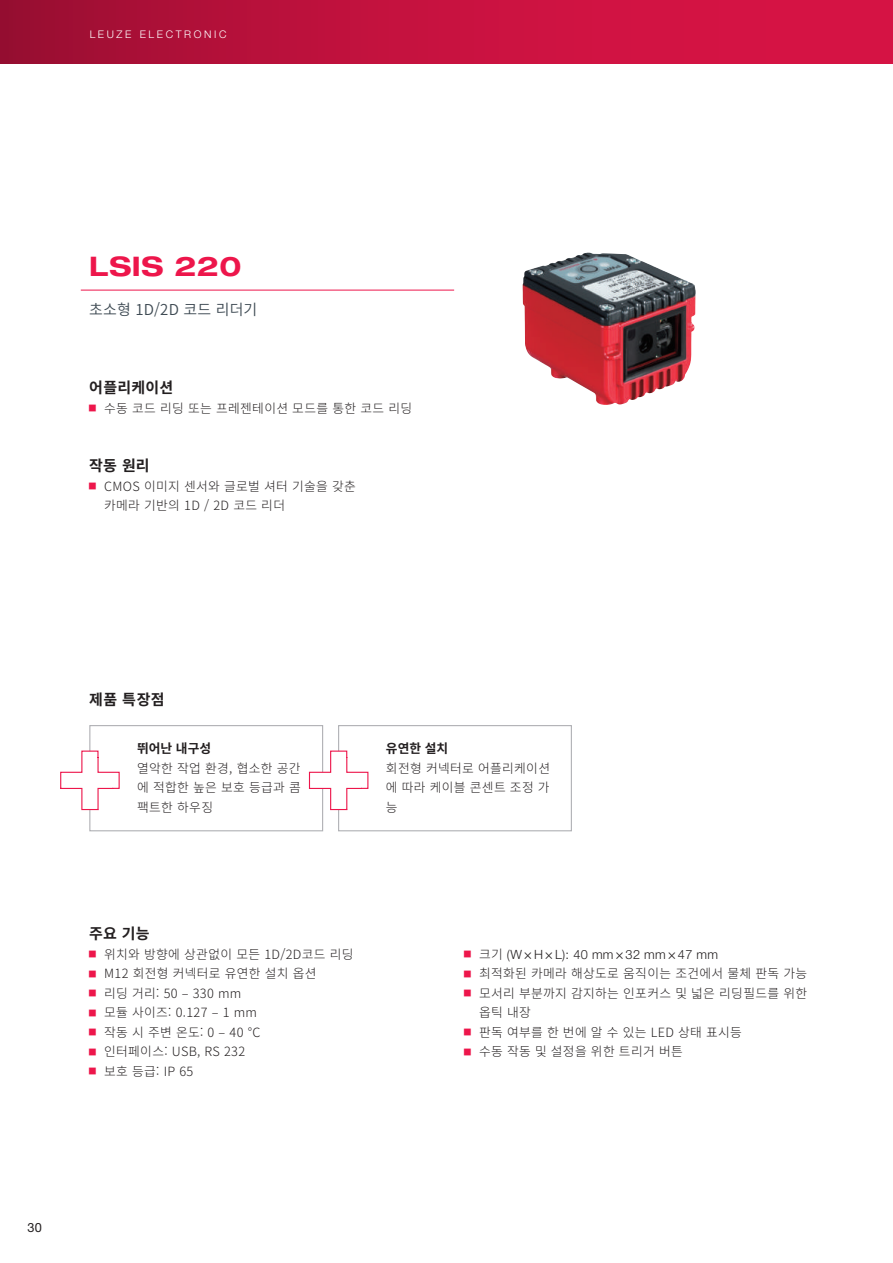
<style>
.page{position:relative;width:893px;height:1263px;background:#fff}
.page>*{position:absolute;margin:0;border:0;box-sizing:border-box;transform-origin:0 0}
.t1{font:700 expanded 27px "Helvetica Neue LT Pro";letter-spacing:.02em;color:#ed164b}
.t2{font:700 15px "Noto Sans KR";letter-spacing:.015em;color:#231f20}
.t3{font:600 15px "Noto Sans KR";letter-spacing:.01em;color:#3e4a53}
.t4{font:300 12.75px/19.5px "Noto Sans KR";letter-spacing:.025em;color:#231f20}
.t5{font:300 12.75px "Helvetica Neue LT Pro";letter-spacing:.025em;color:#231f20}
.t6{font:700 12.75px "Noto Sans KR";color:#231f20}
.t7{font:12.75px "Helvetica Neue LT Pro";color:#231f20}
.t8{font:300 10.5px "Helvetica Neue LT Pro";letter-spacing:.25em;color:#fff}
.s1{font-family:"Noto Sans KR"}
.s2{font-family:"Myriad Pro";font-weight:400}
</style>
<div class="page">
<div style="left:0;top:0;width:893px;height:64px;background:linear-gradient(to right,#a20f34,#e11448)"></div>
<img style="left:522px;top:253px;width:171px;height:152px">
<hr style="left:81px;top:290px;width:373px;height:1px;background:#ed164b">
<div style="left:89px;top:725px;width:234px;height:106px;border:1px solid #b0b1b5"></div>
<div style="left:338px;top:725px;width:234px;height:106px;border:1px solid #b0b1b5"></div>
<svg style="left:60px;top:750px;width:60px;height:61px"></svg>
<svg style="left:308px;top:750px;width:61px;height:61px"></svg>
<p class="t8" style="left:90px;top:28px;width:138px">LEUZE ELECTRONIC</p>
<h1 class="t1" style="left:89px;top:249px;width:154px">LSIS 220</h1>
<p class="t3" style="left:89px;top:301px;width:170px">초소형 1D/2D 코드 리더기</p>
<p class="t2" style="left:89px;top:379px;width:86px">어플리케이션</p>
<p class="t4" style="left:104px;top:398px;width:309px">수동 코드 리딩 또는 프레젠테이션 모드를 통한 코드 리딩</p>
<p class="t2" style="left:89px;top:457px;width:62px">작동 원리</p>
<p class="t4" style="left:104px;top:476px;width:253px">CMOS 이미지 센서와 글로벌 셔터 기술을 갖춘 카메라 기반의 1D / 2D 코드 리더</p>
<p class="t2" style="left:89px;top:691px;width:77px">제품 특장점</p>
<p class="t6" style="left:137px;top:741px;width:75px">뛰어난 내구성</p>
<p class="t4" style="left:137px;top:759px;width:165px;text-align:justify">열악한 작업 환경, 협소한 공간 에 적합한 높은 보호 등급과 콤 팩트한 하우징</p>
<p class="t6" style="left:386px;top:741px;width:64px">유연한 설치</p>
<p class="t4" style="left:386px;top:759px;width:166px;text-align:justify">회전형 커넥터로 어플리케이션 에 따라 케이블 콘센트 조정 가 능</p>
<p class="t2" style="left:89px;top:925px;width:62px">주요 기능</p>
<p class="t4" style="left:104px;top:944px;width:251px">위치와 방향에 상관없이 모든 1D/2D코드 리딩<br>M12 회전형 커넥터로 유연한 설치 옵션<br>리딩 거리: 50 – 330 mm<br>모듈 사이즈: 0.127 – 1 mm<br>작동 시 주변 온도: 0 – 40 °C<br>인터페이스: USB, RS 232<br>보호 등급: IP 65</p>
<p class="t5" style="left:479px;top:946px;width:241px"><span class="s1">크기</span> (W <span class="s2">×</span> H <span class="s2">×</span> L): 40 mm <span class="s2">×</span> 32 mm <span class="s2">×</span> 47 mm</p>
<p class="t4" style="left:479px;top:964px;width:330px">최적화된 카메라 해상도로 움직이는 조건에서 물체 판독 가능 모서리 부분까지 감지하는 인포커스 및 넓은 리딩필드를 위한 옵틱 내장<br>판독 여부를 한 번에 알 수 있는 LED 상태 표시등<br>수동 작동 및 설정을 위한 트리거 버튼</p>
<p class="t7" style="left:28px;top:1219px;width:16px">30</p>
</div>
